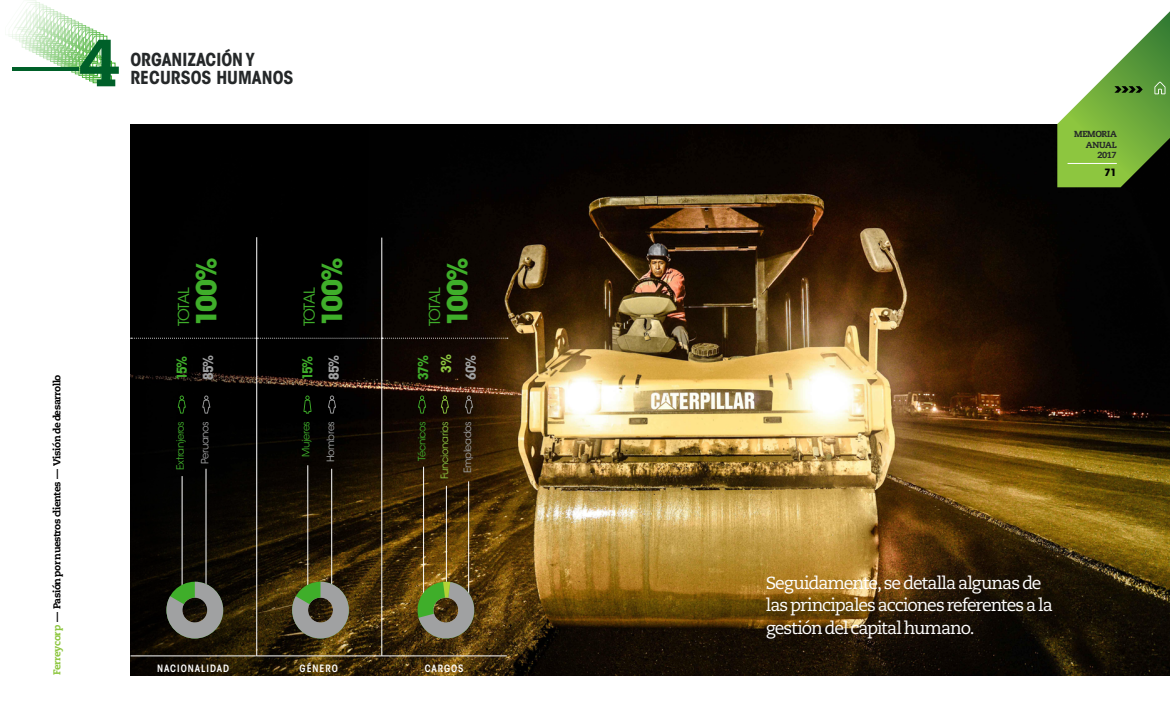
<style>
.page{position:relative;width:1170px;height:727px;background:#fff}
.page>*{position:absolute;margin:0;border:0;box-sizing:border-box;transform-origin:0 0}
.t1{font:300 66.5px "Caecilia LT Std";color:#006029}
.t2{font:700 27.5px "ITC Avant Garde Std";letter-spacing:-.07em;color:#3fae2a}
.t3{font:700 condensed 17.75px "ITC Avant Garde Std";color:#252829}
.t4{font:17.5px/22.5px "Caecilia LT Std";letter-spacing:-.055em;color:#fff}
.t5{font:15px "ITC Avant Garde Std";letter-spacing:-.095em;color:#3fae2a}
.t6{font:700 condensed 13.62px "ITC Avant Garde Std";color:#3fae2a}
.t7{font:700 condensed 13.62px "ITC Avant Garde Std";color:#a0a1a2}
.t8{font:700 condensed 13.62px "ITC Avant Garde Std";color:#8dc63f}
.t9{font:800 10px "Caecilia LT Std";letter-spacing:-.045em;color:#000}
.t10{font:10px "ITC Avant Garde Std";letter-spacing:-.035em;color:#3fae2a}
.t11{font:10px "ITC Avant Garde Std";letter-spacing:-.035em;color:#a0a1a2}
.t12{font:600 condensed 10px "ITC Avant Garde Std";letter-spacing:.1em;color:#fff}
.t13{font:10px "ITC Avant Garde Std";letter-spacing:-.035em;color:#8dc63f}
.t14{font:700 10px "ITC Avant Garde Std";color:#000}
.t15{font:800 8.75px/10.5px "Caecilia LT Std";letter-spacing:-.03em;color:#252829;text-align:right}
.s1{font-weight:800}
.s2{color:#8dc63f}
</style>
<div class="page">
<img style="left:377px;top:124px;width:792px;height:551px">
<svg style="left:130px;top:124px;width:247px;height:551px;background:#0b0802"></svg>
<hr style="left:130px;top:655px;width:126px;height:1px;background:#fff">
<hr style="left:256px;top:655px;width:125px;height:1px;background:#fff">
<hr style="left:381px;top:655px;width:126px;height:1px;background:#fff">
<svg style="left:131px;top:338px;width:377px;height:1px"></svg>
<hr style="left:381px;top:237px;width:1px;height:418px;background:#fff">
<hr style="left:256px;top:237px;width:1px;height:418px;background:#fff">
<svg style="left:178px;top:395px;width:8px;height:18px"></svg>
<svg style="left:303px;top:395px;width:8px;height:18px"></svg>
<svg style="left:202px;top:395px;width:8px;height:18px"></svg>
<svg style="left:328px;top:395px;width:8px;height:18px"></svg>
<svg style="left:465px;top:395px;width:8px;height:18px"></svg>
<svg style="left:441px;top:395px;width:8px;height:18px"></svg>
<svg style="left:418px;top:395px;width:8px;height:18px"></svg>
<hr style="left:182px;top:476px;width:1px;height:110px;background:#fff">
<hr style="left:307px;top:465px;width:1px;height:121px;background:#fff">
<hr style="left:423px;top:466px;width:1px;height:132px;background:#fff">
<hr style="left:446px;top:485px;width:1px;height:101px;background:#fff">
<hr style="left:206px;top:468px;width:1px;height:118px;background:#fff">
<hr style="left:331px;top:468px;width:1px;height:118px;background:#fff">
<hr style="left:468px;top:481px;width:1px;height:121px;background:#fff">
<svg style="left:166px;top:581px;width:57px;height:57px;background:#6e7c69"></svg>
<img style="left:182px;top:597px;width:25px;height:25px;border-radius:12px">
<svg style="left:292px;top:581px;width:57px;height:57px;background:#7c866b"></svg>
<img style="left:308px;top:597px;width:25px;height:25px;border-radius:12px">
<svg style="left:414px;top:578px;width:63px;height:63px;background:#747b4e"></svg>
<img style="left:432px;top:597px;width:27px;height:26px">
<svg style="left:1057px;top:12px;width:112px;height:175px"></svg>
<hr style="left:1067px;top:163px;width:49px;height:1px;background:#fff">
<svg style="left:8px;top:0;width:107px;height:83px"></svg>
<h1 class="t1" style="left:13px;top:26px;width:107px">—<span class="s1">4</span></h1>
<p class="t3" style="left:130px;top:49px;width:126px">ORGANIZACIÓN Y</p>
<p class="t3" style="left:130px;top:66px;width:164px">RECURSOS HUMANOS</p>
<p class="t9" style="left:51px;top:674px;width:302px;rotate:-90deg"><span class="s2">Ferreycorp</span> — Pasión por nuestros clientes — Visión de desarrollo</p>
<h2 class="t2" style="left:188px;top:326px;width:71px;rotate:-90deg">100%</h2>
<p class="t5" style="left:174px;top:326px;width:40px;rotate:-90deg">TOTAL</p>
<h2 class="t2" style="left:314px;top:326px;width:71px;rotate:-90deg">100%</h2>
<p class="t5" style="left:300px;top:326px;width:40px;rotate:-90deg">TOTAL</p>
<h2 class="t2" style="left:439px;top:326px;width:71px;rotate:-90deg">100%</h2>
<p class="t5" style="left:425px;top:326px;width:40px;rotate:-90deg">TOTAL</p>
<p class="t6" style="left:173px;top:380px;width:26px;rotate:-90deg">15%</p>
<p class="t6" style="left:299px;top:380px;width:26px;rotate:-90deg">15%</p>
<p class="t6" style="left:414px;top:380px;width:27px;rotate:-90deg">37%</p>
<p class="t8" style="left:437px;top:372px;width:20px;rotate:-90deg">3%</p>
<p class="t7" style="left:199px;top:380px;width:27px;rotate:-90deg">85%</p>
<p class="t7" style="left:325px;top:380px;width:27px;rotate:-90deg">85%</p>
<p class="t7" style="left:462px;top:380px;width:27px;rotate:-90deg">60%</p>
<p class="t10" style="left:174px;top:470px;width:50px;rotate:-90deg">Extranjeros</p>
<p class="t10" style="left:300px;top:457px;width:38px;rotate:-90deg">Mujeres</p>
<p class="t10" style="left:416px;top:461px;width:42px;rotate:-90deg">Técnicos</p>
<p class="t13" style="left:438px;top:479px;width:59px;rotate:-90deg">Funcionarios</p>
<p class="t11" style="left:199px;top:464px;width:44px;rotate:-90deg">Peruanos</p>
<p class="t11" style="left:324px;top:462px;width:43px;rotate:-90deg">Hombres</p>
<p class="t11" style="left:461px;top:473px;width:54px;rotate:-90deg">Empleados</p>
<p class="t12" style="left:157px;top:662px;width:73px">NACIONALIDAD</p>
<p class="t12" style="left:299px;top:662px;width:40px">GÉNERO</p>
<p class="t12" style="left:424px;top:662px;width:40px">CARGOS</p>
<p class="t15" style="left:1074px;top:129px;width:44px">MEMORIA<br>ANUAL<br>2017</p>
<p class="t14" style="left:1104px;top:165px;width:14px">71</p>
<p class="t4" style="left:765px;top:571px;width:288px">Seguidamente, se detalla algunas de las principales acciones referentes a la gestión del capital humano.</p>
</div>
